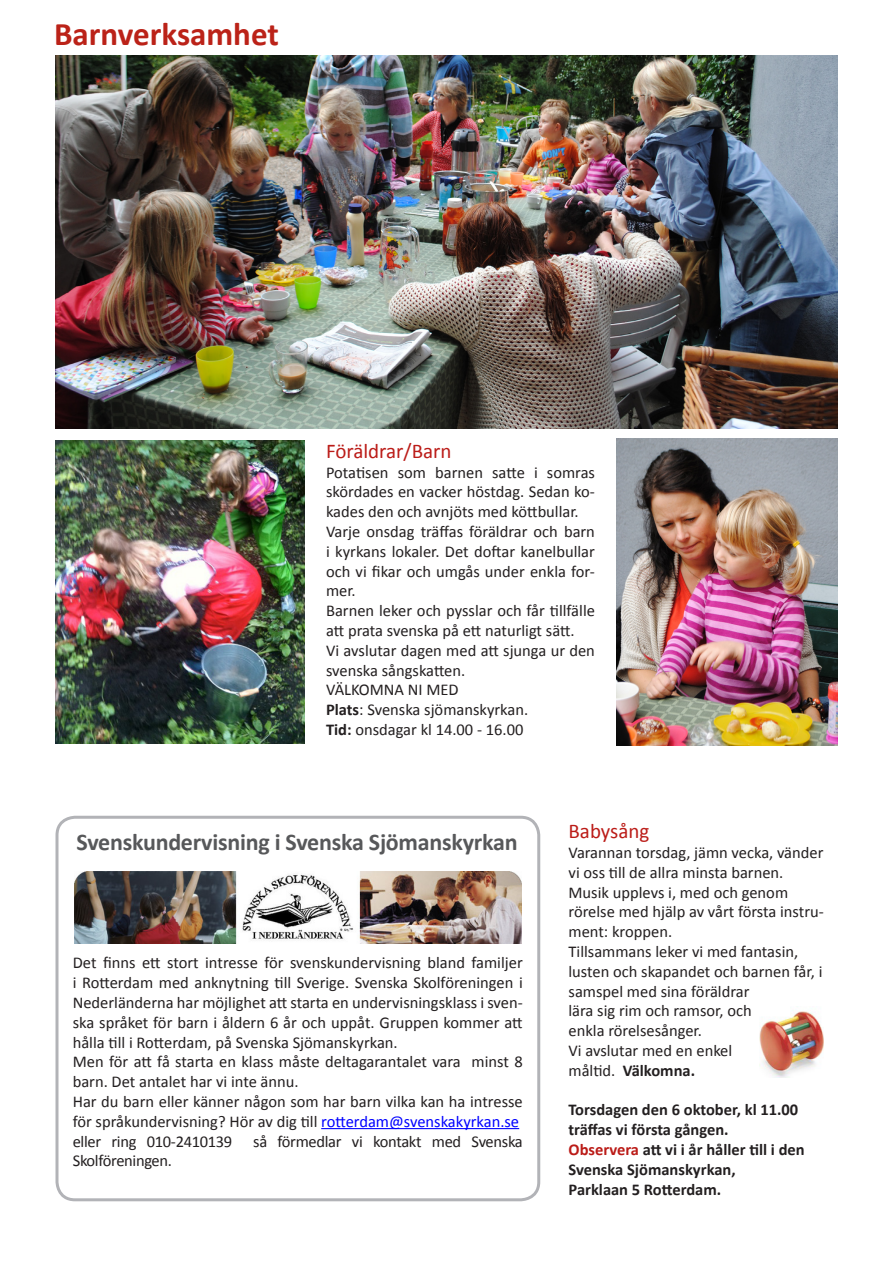
<style>
.page{position:relative;width:893px;height:1263px;background:#fff}
.page>*{position:absolute;margin:0;border:0;box-sizing:border-box;transform-origin:0 0}
.t1{font:700 33px "Calibri";color:#bb2218}
.t2{font:700 24px "Calibri";letter-spacing:-.01em;color:#57585a}
.t3{font:21px "Calibri";color:#bb1c18}
.t4{font:16.5px/19.8px "Calibri";color:#231f20}
.t5{font:700 16.5px/19.8px "Calibri";color:#231f20}
.t6{font:16.5px "Calibri";letter-spacing:-.02em;color:#231f20}
.s1{font-weight:700}
.s2{color:#00f}
.s3{color:#bb1c18}
</style>
<div class="page">
<hr style="left:321px;top:1128px;width:198px;height:1px;background:#00f">
<div style="left:56px;top:816px;width:484px;height:385px;border:3px solid #b2b3b7;border-radius:18px"></div>
<img style="left:74px;top:871px;width:447px;height:72px">
<img style="left:56px;top:56px;width:781px;height:372px">
<img style="left:617px;top:439px;width:220px;height:306px">
<img style="left:56px;top:440px;width:248px;height:304px">
<img style="left:759px;top:1006px;width:65px;height:71px">
<p class="t1" style="left:54px;top:14px;width:226px">Barnverksamhet</p>
<p class="t3" style="left:326px;top:438px;width:127px">Föräldrar/Barn</p>
<p class="t4" style="left:326px;top:461px;width:270px;text-align:justify">Potatisen som barnen satte i somras skördades en vacker höstdag. Sedan ko&shy;kades den och avnjöts med köttbullar.</p>
<p class="t4" style="left:326px;top:521px;width:270px;text-align:justify">Varje onsdag träffas föräldrar och barn i kyrkans lokaler. Det doftar kanelbullar och vi fikar och umgås under enkla for&shy;mer.</p>
<p class="t4" style="left:326px;top:600px;width:270px">Barnen leker och pysslar och får tillfälle att prata svenska på ett naturligt sätt.</p>
<p class="t4" style="left:326px;top:640px;width:270px">Vi avslutar dagen med att sjunga ur den svenska sångskatten.</p>
<p class="t4" style="left:326px;top:679px;width:134px">VÄLKOMNA NI MED</p>
<p class="t4" style="left:326px;top:699px;width:204px"><span class="s1">Plats</span>: Svenska sjömanskyrkan.</p>
<p class="t4" style="left:326px;top:719px;width:199px"><span class="s1">Tid:</span> onsdagar kl 14.00 - 16.00</p>
<p class="t2" style="left:77px;top:827px;width:443px">Svenskundervisning i Svenska Sjömanskyrkan</p>
<p class="t4" style="left:73px;top:952px;width:452px;text-align:justify">Det finns ett stort intresse för svenskundervisning bland familjer i Rotterdam med anknytning till Sverige. Svenska Skolföreningen i Nederländerna har möjlighet att starta en undervisningsklass i sven&shy;ska språket för barn i åldern 6 år och uppåt. Gruppen kommer att hålla till i Rotterdam, på Svenska Sjömanskyrkan.</p>
<p class="t4" style="left:73px;top:1051px;width:452px">Men för att få starta en klass måste deltagarantalet vara minst 8 barn. Det antalet har vi inte ännu.</p>
<p class="t4" style="left:73px;top:1091px;width:451px">Har du barn eller känner någon som har barn vilka kan ha intresse för språkundervisning? Hör av dig till <span class="s2">rotterdam@svenskakyrkan.se</span></p>
<p class="t6" style="left:73px;top:1131px;width:161px">eller ring 010-2410139</p>
<p class="t6" style="left:253px;top:1131px;width:271px">så förmedlar vi kontakt med Svenska</p>
<p class="t6" style="left:73px;top:1150px;width:101px">Skolföreningen.</p>
<p class="t3" style="left:568px;top:818px;width:82px">Babysång</p>
<p class="t4" style="left:568px;top:842px;width:256px">Varannan torsdag, jämn vecka, vänder vi oss till de allra minsta barnen.</p>
<p class="t4" style="left:568px;top:881px;width:257px">Musik upplevs i, med och genom rörelse med hjälp av vårt första instru&shy;ment: kroppen.</p>
<p class="t4" style="left:568px;top:941px;width:255px">Tillsammans leker vi med fantasin, lusten och skapandet och barnen får, i samspel med sina föräldrar</p>
<p class="t4" style="left:568px;top:1000px;width:185px">lära sig rim och ramsor, och enkla rörelsesånger.</p>
<p class="t4" style="left:568px;top:1040px;width:165px">Vi avslutar med en enkel måltid. <span class="s1">Välkomna.</span></p>
<p class="t5" style="left:568px;top:1099px;width:231px">Torsdagen den 6 oktober, kl 11.00 träffas vi första gången.</p>
<p class="t5" style="left:568px;top:1139px;width:238px"><span class="s3">Observera</span> att vi i år håller till i den</p>
<p class="t5" style="left:568px;top:1159px;width:169px">Svenska Sjömanskyrkan,</p>
<p class="t5" style="left:568px;top:1178px;width:154px">Parklaan 5 Rotterdam.</p>
</div>
